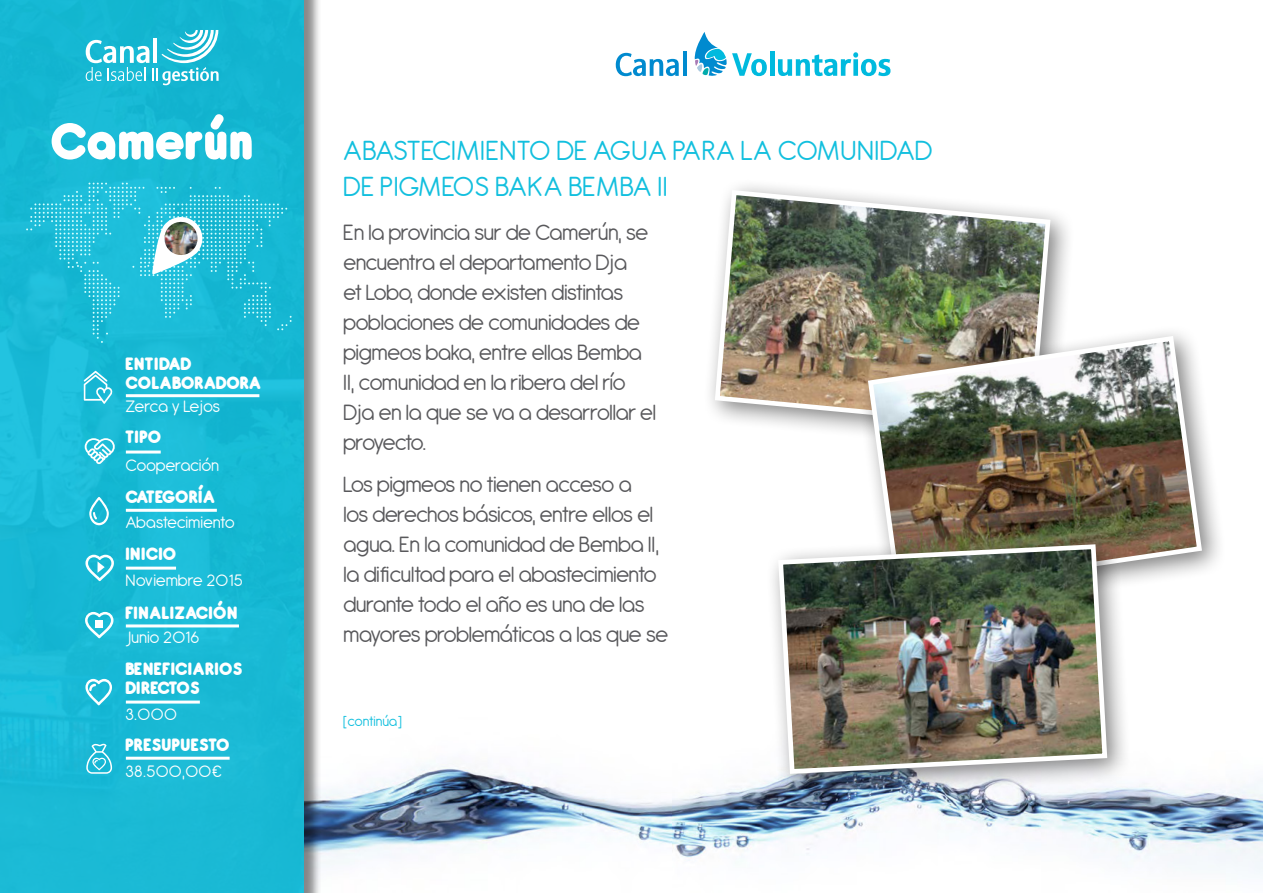
<style>
.page{position:relative;width:1263px;height:893px;background:#fff}
.page>*{position:absolute;margin:0;border:0;box-sizing:border-box;transform-origin:0 0}
.t1{font:800 57.3px "Antipasto";letter-spacing:-.03em;color:#fff}
.t2{font:30px "Antipasto";letter-spacing:.02em;color:#12bfde}
.t3{font:24px/30px "Antipasto";letter-spacing:-.04em;color:#59595c}
.t4{font:800 19.5px "Antipasto";color:#fff}
.t5{font:800 19.5px "Antipasto";letter-spacing:-.03em;color:#fff}
.t6{font:800 19.5px "Antipasto";letter-spacing:-.025em;color:#fff}
.t7{font:18px "Antipasto";letter-spacing:-.02em;color:#fff}
.t8{font:15px "Antipasto";letter-spacing:-.02em;color:#12bfde}
</style>
<div class="page">
<img style="left:322px;top:765px;width:941px;height:109px">
<svg style="left:778px;top:52px;width:112px;height:24px"></svg>
<svg style="left:616px;top:53px;width:63px;height:23px"></svg>
<hr style="left:683px;top:51px;width:3px;height:25px;background:#008acf">
<svg style="left:694px;top:32px;width:73px;height:45px"></svg>
<hr style="left:770px;top:51px;width:4px;height:25px;background:#00bade">
<div style="left:702px;top:178px;width:374px;height:277px;background:#000;opacity:.5"></div>
<img style="left:712px;top:187px;width:341px;height:245px">
<div style="left:855px;top:324px;width:372px;height:296px;background:#000;opacity:.5"></div>
<img style="left:865px;top:333px;width:339px;height:265px">
<div style="left:765px;top:531px;width:367px;height:268px;background:#000;opacity:.5"></div>
<img style="left:776px;top:542px;width:334px;height:234px">
<div style="left:0;top:0;width:322px;height:893px;background:#000;opacity:.5"></div>
<div style="left:0;top:0;width:303px;height:893px;background:#18b9d5"></div>
<svg style="left:86px;top:30px;width:133px;height:55px"></svg>
<svg style="left:84px;top:371px;width:29px;height:33px"></svg>
<svg style="left:85px;top:438px;width:30px;height:26px"></svg>
<svg style="left:89px;top:497px;width:20px;height:28px"></svg>
<svg style="left:85px;top:555px;width:29px;height:26px"></svg>
<svg style="left:85px;top:612px;width:28px;height:26px"></svg>
<svg style="left:85px;top:679px;width:27px;height:26px"></svg>
<svg style="left:86px;top:744px;width:26px;height:30px"></svg>
<hr style="left:126px;top:757px;width:104px;height:3px;background:#fff">
<hr style="left:126px;top:624px;width:113px;height:3px;background:#fff">
<hr style="left:126px;top:701px;width:74px;height:3px;background:#fff">
<hr style="left:126px;top:509px;width:91px;height:3px;background:#fff">
<hr style="left:126px;top:567px;width:50px;height:3px;background:#fff">
<hr style="left:126px;top:450px;width:35px;height:3px;background:#fff">
<hr style="left:126px;top:394px;width:133px;height:3px;background:#fff">
<svg style="left:26px;top:183px;width:266px;height:160px"></svg>
<p class="t1" style="left:49px;top:104px;width:207px">Camerún</p>
<p class="t4" style="left:125px;top:351px;width:68px">ENTIDAD</p>
<p class="t6" style="left:125px;top:370px;width:138px">COLABORADORA</p>
<p class="t7" style="left:125px;top:396px;width:96px">Zerca y Lejos</p>
<p class="t4" style="left:125px;top:425px;width:38px">TIPO</p>
<p class="t7" style="left:125px;top:455px;width:95px">Cooperación</p>
<p class="t5" style="left:125px;top:484px;width:92px">CATEGORÍA</p>
<p class="t7" style="left:125px;top:512px;width:111px">Abastecimiento</p>
<p class="t4" style="left:125px;top:541px;width:53px">INICIO</p>
<p class="t7" style="left:125px;top:570px;width:119px">Noviembre 2015</p>
<p class="t4" style="left:125px;top:600px;width:114px">FINALIZACIÓN</p>
<p class="t7" style="left:129px;top:627px;width:72px">Junio 2016</p>
<p class="t4" style="left:125px;top:656px;width:119px">BENEFICIARIOS</p>
<p class="t5" style="left:125px;top:675px;width:76px">DIRECTOS</p>
<p class="t7" style="left:125px;top:704px;width:53px">3.000</p>
<p class="t4" style="left:125px;top:732px;width:106px">PRESUPUESTO</p>
<p class="t7" style="left:125px;top:760px;width:98px">38.500,00€</p>
<p class="t2" style="left:343px;top:133px;width:591px">ABASTECIMIENTO DE AGUA PARA LA COMUNIDAD</p>
<p class="t2" style="left:343px;top:169px;width:326px">DE PIGMEOS BAKA BEMBA II</p>
<p class="t3" style="left:343px;top:218px;width:315px">En la provincia sur de Camerún, se encuentra el departamento Dja<br>et Lobo, donde existen distintas poblaciones de comunidades de pigmeos baka, entre ellas Bemba<br>II, comunidad en la ribera del río<br>Dja en la que se va a desarrollar el proyecto.</p>
<p class="t3" style="left:343px;top:470px;width:327px">Los pigmeos no tienen acceso a<br>los derechos básicos, entre ellos el agua. En la comunidad de Bemba II, la dificultad para el abastecimiento durante todo el año es una de las mayores problemáticas a las que se</p>
<p class="t8" style="left:343px;top:712px;width:60px">[continúa]</p>
</div>
